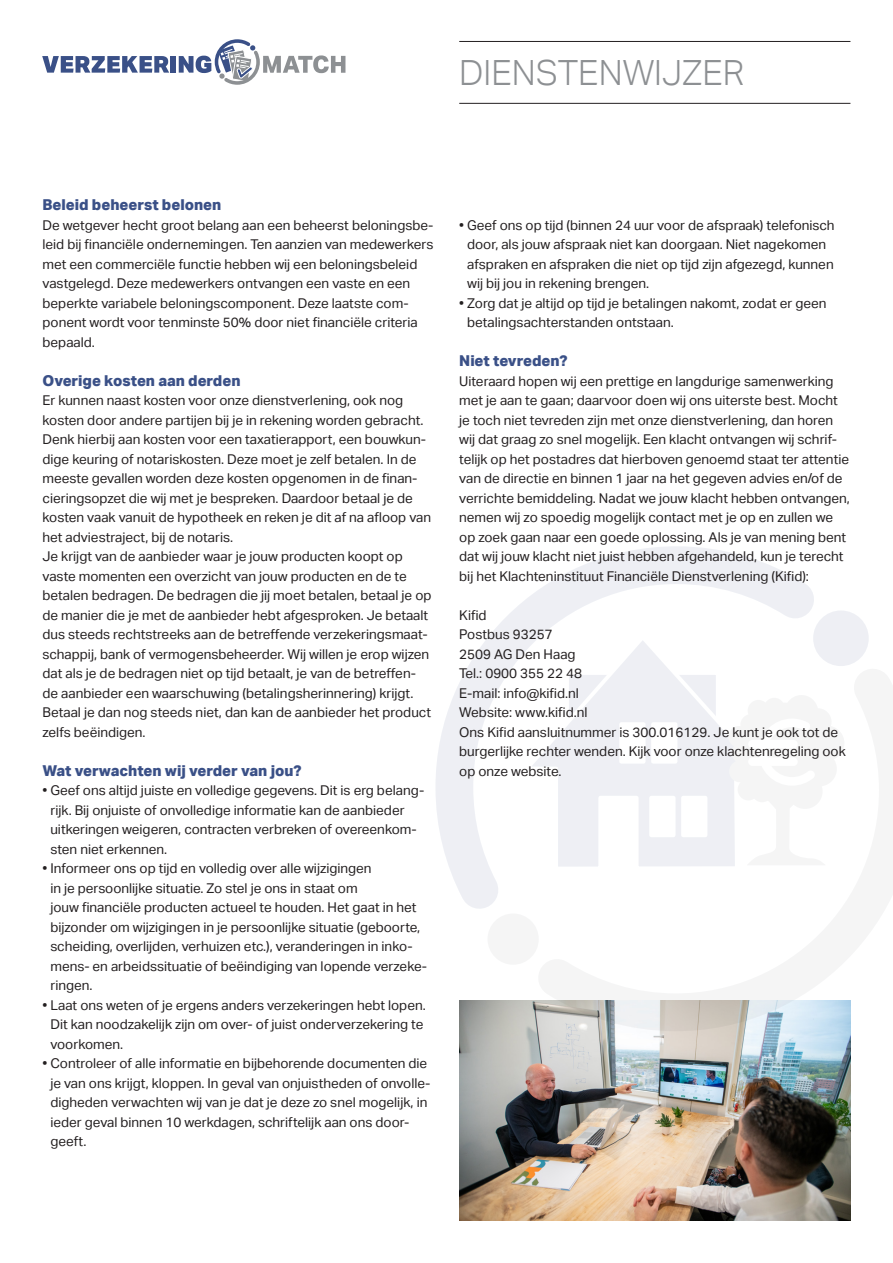
<style>
.page{position:relative;width:893px;height:1263px;background:#fff}
.page>*{position:absolute;margin:0;border:0;box-sizing:border-box;transform-origin:0 0}
.t1{font:300 34.8px "Aktiv Grotesk";color:#8d9093}
.t2{font:800 15px "Aktiv Grotesk";letter-spacing:-.005em;color:#3a5087}
.t3{font:13.5px/19.5px "Aktiv Grotesk";color:#231f20}
</style>
<div class="page">
<img style="left:459px;top:1000px;width:391px;height:220px">
<div style="left:813px;top:610px;width:56px;height:56px;background:#eeeff4;border-radius:50%"></div>
<svg style="left:505px;top:649px;width:362px;height:384px"></svg>
<svg style="left:436px;top:546px;width:411px;height:395px"></svg>
<svg style="left:518px;top:631px;width:251px;height:241px"></svg>
<svg style="left:728px;top:695px;width:116px;height:170px"></svg>
<div style="left:748px;top:740px;width:50px;height:8px;background:#fff;border-radius:4px"></div>
<div style="left:748px;top:757px;width:50px;height:9px;background:#fff;border-radius:4px"></div>
<div style="left:485px;top:911px;width:56px;height:56px;background:#f5f5f5;border-radius:50%"></div>
<div style="left:483px;top:909px;width:60px;height:60px;border:4px solid #fff;border-radius:50%"></div>
<hr style="left:459px;top:41px;width:391px;height:1px;background:#231f20">
<hr style="left:459px;top:103px;width:391px;height:1px;background:#231f20">
<svg style="left:42px;top:56px;width:127px;height:17px"></svg>
<div style="left:171px;top:56px;width:5px;height:17px;background:#3a5087"></div>
<svg style="left:179px;top:39px;width:166px;height:46px"></svg>
<p class="t1" style="left:459px;top:53px;width:287px">DIENSTENWIJZER</p>
<p class="t2" style="left:43px;top:195px;width:180px">Beleid beheerst belonen</p>
<p class="t3" style="left:43px;top:215px;width:393px">De wetgever hecht groot belang aan een beheerst beloningsbe&shy;leid bij financiële ondernemingen. Ten aanzien van medewerkers met een commerciële functie hebben wij een beloningsbeleid vastgelegd. Deze medewerkers ontvangen een vaste en een beperkte variabele beloningscomponent. Deze laatste com&shy;ponent wordt voor tenminste 50% door niet financiële criteria bepaald.</p>
<p class="t2" style="left:43px;top:371px;width:200px">Overige kosten aan derden</p>
<p class="t3" style="left:43px;top:391px;width:390px">Er kunnen naast kosten voor onze dienstverlening, ook nog kosten door andere partijen bij je in rekening worden gebracht.<br>Denk hierbij aan kosten voor een taxatierapport, een bouwkun&shy;dige keuring of notariskosten. Deze moet je zelf betalen. In de meeste gevallen worden deze kosten opgenomen in de finan&shy;cieringsopzet die wij met je bespreken. Daardoor betaal je de kosten vaak vanuit de hypotheek en reken je dit af na afloop van het adviestraject, bij de notaris.</p>
<p class="t3" style="left:43px;top:547px;width:390px">Je krijgt van de aanbieder waar je jouw producten koopt op vaste momenten een overzicht van jouw producten en de te betalen bedragen. De bedragen die jij moet betalen, betaal je op de manier die je met de aanbieder hebt afgesproken. Je betaalt dus steeds rechtstreeks aan de betreffende verzekeringsmaat&shy;schappij, bank of vermogensbeheerder. Wij willen je erop wijzen dat als je de bedragen niet op tijd betaalt, je van de betreffen&shy;de aanbieder een waarschuwing (betalingsherinnering) krijgt.<br>Betaal je dan nog steeds niet, dan kan de aanbieder het product zelfs beëindigen.</p>
<p class="t2" style="left:43px;top:761px;width:261px">Wat verwachten wij verder van jou?</p>
<p class="t3" style="left:50px;top:781px;width:375px;text-indent:-8px">• Geef ons altijd juiste en volledige gegevens. Dit is erg belang&shy;rijk. Bij onjuiste of onvolledige informatie kan de aanbieder uitkeringen weigeren, contracten verbreken of overeenkom&shy;sten niet erkennen.</p>
<p class="t3" style="left:50px;top:859px;width:378px;text-indent:-8px">• Informeer ons op tijd en volledig over alle wijzigingen<br>in je persoonlijke situatie. Zo stel je ons in staat om<br>jouw financiële producten actueel te houden. Het gaat in het bijzonder om wijzigingen in je persoonlijke situatie (geboorte, scheiding, overlijden, verhuizen etc.), veranderingen in inko&shy;mens- en arbeidssituatie of beëindiging van lopende verzeke&shy;ringen.</p>
<p class="t3" style="left:50px;top:995px;width:377px;text-indent:-8px">• Laat ons weten of je ergens anders verzekeringen hebt lopen.<br>Dit kan noodzakelijk zijn om over- of juist onderverzekering te voorkomen.</p>
<p class="t3" style="left:50px;top:1054px;width:382px;text-indent:-8px">• Controleer of alle informatie en bijbehorende documenten die je van ons krijgt, kloppen. In geval van onjuistheden of onvolle&shy;digheden verwachten wij van je dat je deze zo snel mogelijk, in ieder geval binnen 10 werkdagen, schriftelijk aan ons door&shy;geeft.</p>
<p class="t3" style="left:467px;top:215px;width:369px;text-indent:-8px">• Geef ons op tijd (binnen 24 uur voor de afspraak) telefonisch door, als jouw afspraak niet kan doorgaan. Niet nagekomen afspraken en afspraken die niet op tijd zijn afgezegd, kunnen wij bij jou in rekening brengen.</p>
<p class="t3" style="left:467px;top:293px;width:361px;text-indent:-8px">• Zorg dat je altijd op tijd je betalingen nakomt, zodat er geen betalingsachterstanden ontstaan.</p>
<p class="t2" style="left:459px;top:351px;width:110px">Niet tevreden?</p>
<p class="t3" style="left:459px;top:371px;width:392px">Uiteraard hopen wij een prettige en langdurige samenwerking met je aan te gaan; daarvoor doen wij ons uiterste best. Mocht je toch niet tevreden zijn met onze dienstverlening, dan horen wij dat graag zo snel mogelijk. Een klacht ontvangen wij schrif&shy;telijk op het postadres dat hierboven genoemd staat ter attentie van de directie en binnen 1 jaar na het gegeven advies en/of de verrichte bemiddeling. Nadat we jouw klacht hebben ontvangen, nemen wij zo spoedig mogelijk contact met je op en zullen we op zoek gaan naar een goede oplossing. Als je van mening bent dat wij jouw klacht niet juist hebben afgehandeld, kun je terecht bij het Klachteninstituut Financiële Dienstverlening (Kifid):</p>
<p class="t3" style="left:459px;top:605px;width:29px">Kifid</p>
<p class="t3" style="left:459px;top:625px;width:95px">Postbus 93257</p>
<p class="t3" style="left:459px;top:644px;width:118px">2509 AG Den Haag</p>
<p class="t3" style="left:459px;top:664px;width:125px">Tel.: 0900 355 22 48</p>
<p class="t3" style="left:459px;top:683px;width:121px">E-mail: info@kifid.nl</p>
<p class="t3" style="left:459px;top:703px;width:130px">Website: www.kifid.nl</p>
<p class="t3" style="left:459px;top:722px;width:388px">Ons Kifid aansluitnummer is 300.016129. Je kunt je ook tot de burgerlijke rechter wenden. Kijk voor onze klachtenregeling ook op onze website.</p>
</div>
